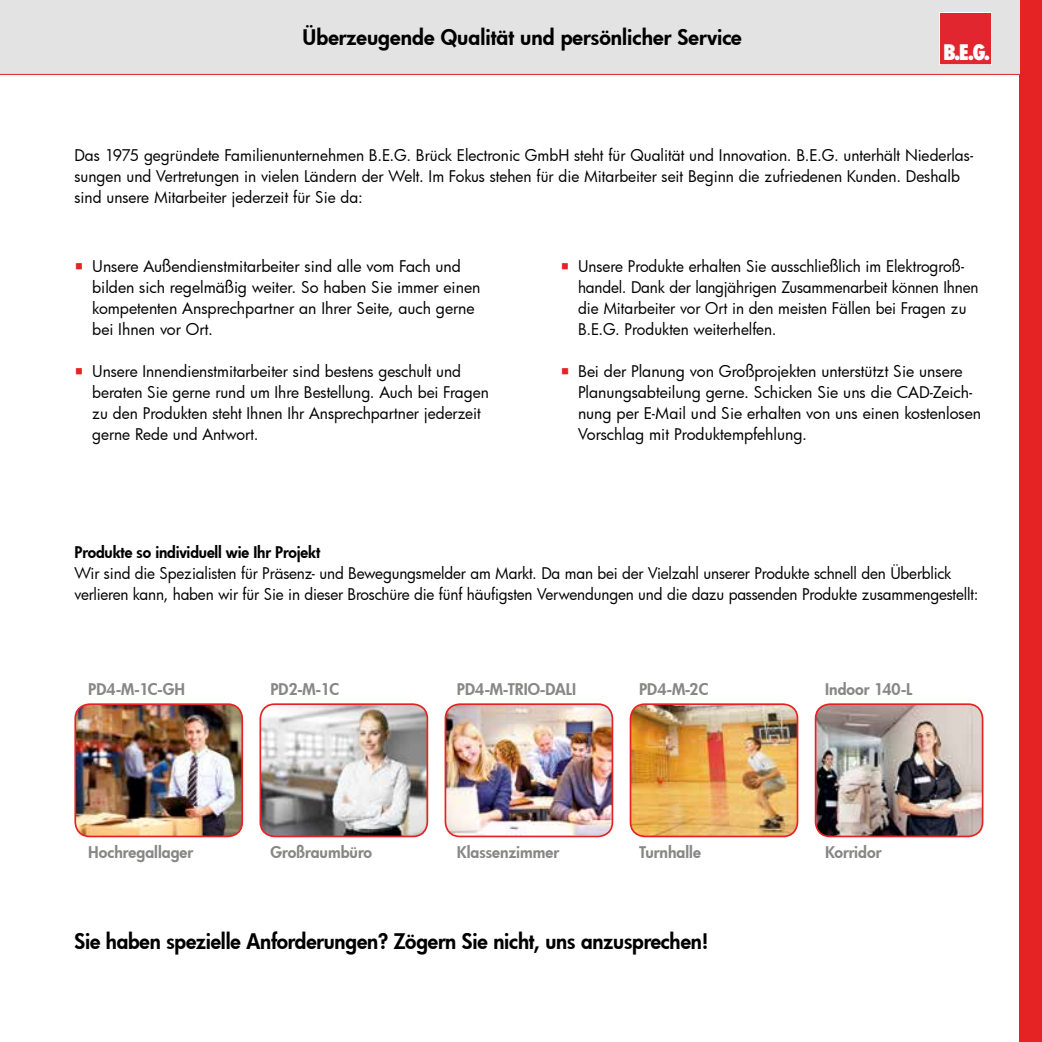
<style>
.page{position:relative;width:1042px;height:1042px;background:#fff}
.page>*{position:absolute;margin:0;border:0;box-sizing:border-box;transform-origin:0 0}
.t1{font:800 21px "Futura";letter-spacing:-.01em;color:#000}
.t2{font:800 condensed 20.82px "Futura";color:#fff}
.t3{font:15.75px/21px "Futura";letter-spacing:-.005em;color:#000}
.t4{font:800 15.75px "Futura";color:#878786}
.t5{font:800 15.75px "Futura";letter-spacing:-.01em;color:#000}
</style>
<div class="page">
<div style="left:1019px;top:0;width:23px;height:1042px;background:#e52325"></div>
<div style="left:0;top:0;width:1019px;height:74px;background:#e3e3e3"></div>
<div style="left:940px;top:13px;width:51px;height:51px;background:#e2262f"></div>
<hr style="left:0;top:74px;width:1042px;height:1px;background:#e52325">
<img style="left:77px;top:706px;width:165px;height:130px">
<div style="left:74px;top:703px;width:169px;height:134px;border:2px solid #e52325;border-radius:14px"></div>
<img style="left:447px;top:704px;width:165px;height:132px">
<div style="left:444px;top:703px;width:169px;height:134px;border:2px solid #e52325;border-radius:14px"></div>
<img style="left:262px;top:706px;width:165px;height:130px">
<div style="left:259px;top:703px;width:169px;height:134px;border:2px solid #e52325;border-radius:14px"></div>
<img style="left:630px;top:704px;width:167px;height:132px">
<div style="left:630px;top:703px;width:168px;height:134px;border:2px solid #e52325;border-radius:14px"></div>
<img style="left:815px;top:704px;width:167px;height:132px">
<div style="left:815px;top:703px;width:168px;height:134px;border:2px solid #e52325;border-radius:14px"></div>
<h1 class="t1" style="left:303px;top:23px;width:441px">Überzeugende Qualität und persönlicher Service</h1>
<h2 class="t2" style="left:943px;top:39px;width:49px">B.E.G.</h2>
<p class="t3" style="left:74px;top:144px;width:900px">Das 1975 gegründete Familienunternehmen B.E.G. Brück Electronic GmbH steht für Qualität und Innovation. B.E.G. unterhält Niederlas&shy;sungen und Vertretungen in vielen Ländern der Welt. Im Fokus stehen für die Mitarbeiter seit Beginn die zufriedenen Kunden. Deshalb sind unsere Mitarbeiter jederzeit für Sie da:</p>
<p class="t3" style="left:92px;top:256px;width:390px">Unsere Außendienstmitarbeiter sind alle vom Fach und bilden sich regelmäßig weiter. So haben Sie immer einen kompetenten Ansprechpartner an Ihrer Seite, auch gerne bei Ihnen vor Ort.</p>
<p class="t3" style="left:92px;top:361px;width:398px">Unsere Innendienstmitarbeiter sind bestens geschult und beraten Sie gerne rund um Ihre Bestellung. Auch bei Fragen zu den Produkten steht Ihnen Ihr Ansprechpartner jederzeit gerne Rede und Antwort.</p>
<p class="t3" style="left:578px;top:256px;width:402px">Unsere Produkte erhalten Sie ausschließlich im Elektrogroß&shy;handel. Dank der langjährigen Zusammenarbeit können Ihnen die Mitarbeiter vor Ort in den meisten Fällen bei Fragen zu B.E.G. Produkten weiterhelfen.</p>
<p class="t3" style="left:578px;top:361px;width:405px">Bei der Planung von Großprojekten unterstützt Sie unsere Planungsabteilung gerne. Schicken Sie uns die CAD-Zeich&shy;nung per E-Mail und Sie erhalten von uns einen kostenlosen Vorschlag mit Produktempfehlung.</p>
<p class="t5" style="left:74px;top:541px;width:247px">Produkte so individuell wie Ihr Projekt</p>
<p class="t3" style="left:74px;top:562px;width:905px">Wir sind die Spezialisten für Präsenz- und Bewegungsmelder am Markt. Da man bei der Vielzahl unserer Produkte schnell den Überblick verlieren kann, haben wir für Sie in dieser Broschüre die fünf häufigsten Verwendungen und die dazu passenden Produkte zusammengestellt:</p>
<p class="t4" style="left:88px;top:679px;width:98px">PD4-M-1C-GH</p>
<p class="t4" style="left:270px;top:679px;width:70px">PD2-M-1C</p>
<p class="t4" style="left:457px;top:679px;width:120px">PD4-M-TRIO-DALI</p>
<p class="t4" style="left:639px;top:679px;width:71px">PD4-M-2C</p>
<p class="t4" style="left:825px;top:679px;width:89px">Indoor 140-L</p>
<p class="t4" style="left:88px;top:841px;width:106px">Hochregallager</p>
<p class="t4" style="left:270px;top:841px;width:103px">Großraumbüro</p>
<p class="t4" style="left:457px;top:841px;width:104px">Klassenzimmer</p>
<p class="t4" style="left:639px;top:841px;width:63px">Turnhalle</p>
<p class="t4" style="left:825px;top:841px;width:58px">Korridor</p>
<h1 class="t1" style="left:74px;top:927px;width:635px">Sie haben spezielle Anforderungen? Zögern Sie nicht, uns anzusprechen!</h1>
</div>
